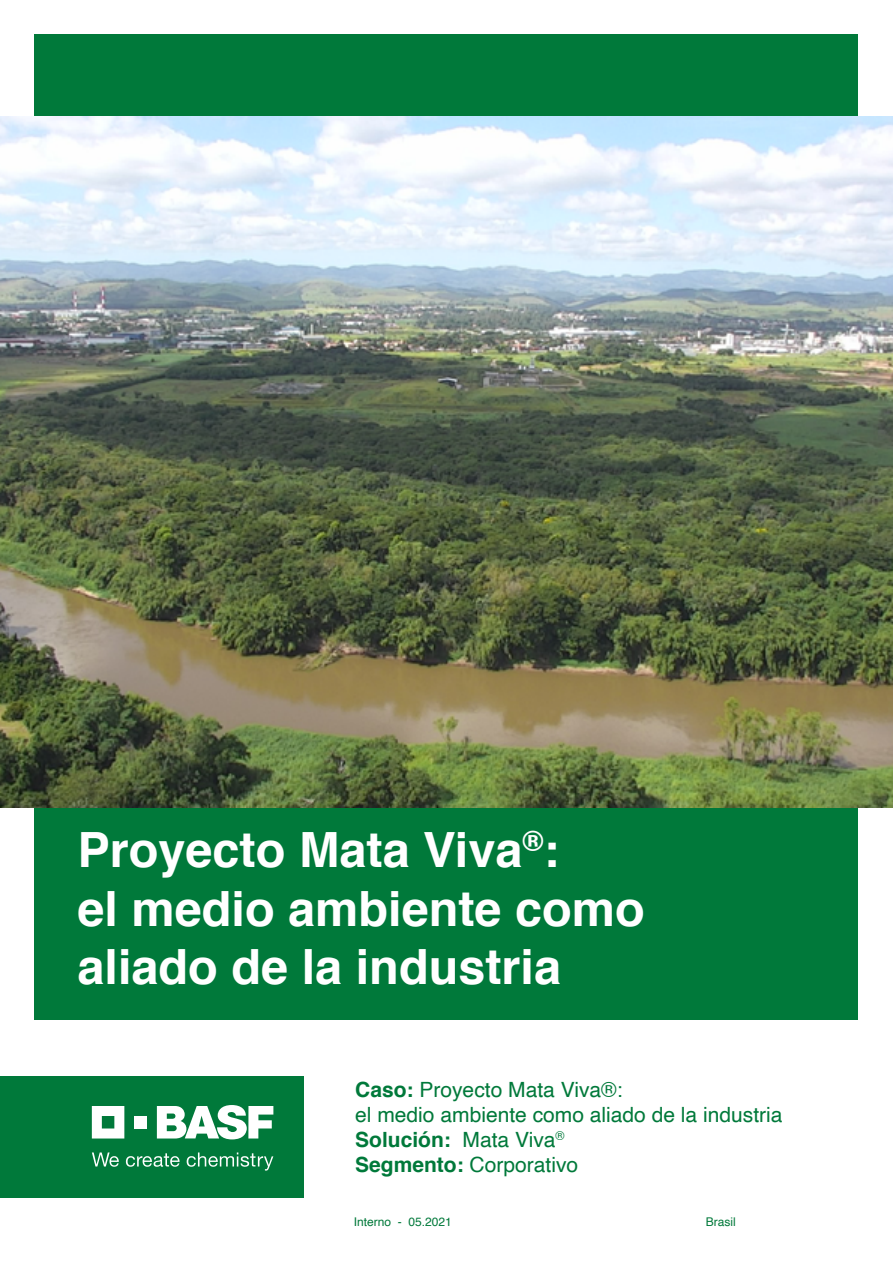
<style>
.page{position:relative;width:893px;height:1263px;background:#fff}
.page>*{position:absolute;margin:0;border:0;box-sizing:border-box;transform-origin:0 0}
.t1{font:700 48.6px/58.3px "Helvetica";color:#fff}
.t2{font:21px/25.2px "Helvetica";color:#00793a}
.t3{font:12px "Helvetica";color:#00793a}
.s1{font-weight:700}
</style>
<div class="page">
<div style="left:0;top:1076px;width:304px;height:122px;background:#00793a"></div>
<div style="left:35px;top:35px;width:823px;height:985px;background:#00793a"></div>
<svg style="left:92px;top:1106px;width:32px;height:32px"></svg>
<div style="left:134px;top:1116px;width:13px;height:12px;background:#fff"></div>
<svg style="left:157px;top:1105px;width:116px;height:34px"></svg>
<svg style="left:92px;top:1152px;width:27px;height:15px"></svg>
<svg style="left:126px;top:1153px;width:54px;height:14px"></svg>
<svg style="left:187px;top:1152px;width:86px;height:18px"></svg>
<img style="left:0;top:117px;width:893px;height:691px">
<h1 class="t1" style="left:78px;top:822px;width:569px">Proyecto Mata Viva<sup>®</sup>:<br>el medio ambiente como aliado de la industria</h1>
<p class="t2" style="left:355px;top:1077px;width:429px"><span class="s1">Caso:</span> Proyecto Mata Viva®:<br>el medio ambiente como aliado de la industria<br><span class="s1">Solución:</span> Mata Viva<sup>®<br></sup><span class="s1">Segmento:</span> Corporativo</p>
<p class="t3" style="left:354px;top:1212px;width:100px">Interno - 05.2021</p>
<p class="t3" style="left:706px;top:1212px;width:31px">Brasil</p>
</div>
